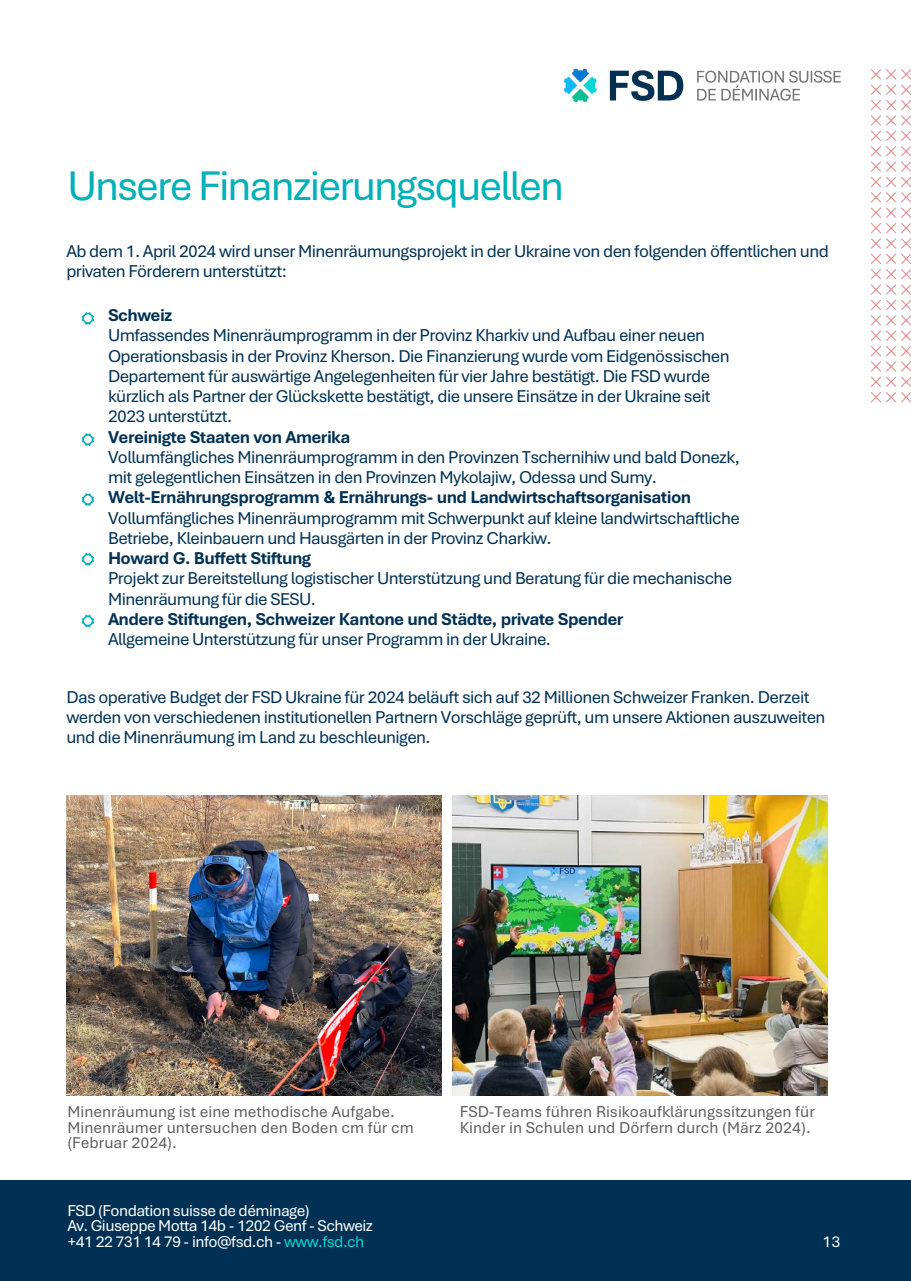
<style>
.page{position:relative;width:911px;height:1281px;background:#fff}
.page>*{position:absolute;margin:0;border:0;box-sizing:border-box;transform-origin:0 0}
.t1{font:43.5px "Bierstadt";letter-spacing:-.045em;color:#00b1b7}
.t2{font:18px/20.2px "Bierstadt";letter-spacing:-.035em;color:#003154}
.t3{font:700 18px "Bierstadt";letter-spacing:-.035em;color:#003154}
.t4{font:16.5px/15.8px "Bierstadt";color:#5f5f5f}
.t5{font:16.5px/15.8px "Bierstadt";letter-spacing:-.035em;color:#fff}
.s1{color:#06d6d6}
</style>
<div class="page">
<svg style="left:82px;top:312px;width:12px;height:13px"></svg>
<svg style="left:82px;top:433px;width:12px;height:13px"></svg>
<svg style="left:82px;top:493px;width:12px;height:13px"></svg>
<svg style="left:82px;top:553px;width:12px;height:12px"></svg>
<svg style="left:82px;top:614px;width:12px;height:13px"></svg>
<div style="left:0;top:1179px;width:910px;height:101px;background:#003154"></div>
<svg style="left:871px;top:69px;width:39px;height:333px"></svg>
<img style="left:564px;top:68px;width:277px;height:35px">
<img style="left:66px;top:795px;width:375px;height:300px">
<img style="left:452px;top:795px;width:375px;height:300px">
<h1 class="t1" style="left:67px;top:168px;width:498px">Unsere Finanzierungsquellen</h1>
<p class="t2" style="left:66px;top:242px;width:763px">Ab dem 1. April 2024 wird unser Minenräumungsprojekt in der Ukraine von den folgenden öffentlichen und privaten Förderern unterstützt:</p>
<p class="t3" style="left:108px;top:308px;width:66px">Schweiz</p>
<p class="t2" style="left:108px;top:327px;width:623px">Umfassendes Minenräumprogramm in der Provinz Kharkiv und Aufbau einer neuen Operationsbasis in der Provinz Kherson. Die Finanzierung wurde vom Eidgenössischen Departement für auswärtige Angelegenheiten für vier Jahre bestätigt. Die FSD wurde kürzlich als Partner der Glückskette bestätigt, die unsere Einsätze in der Ukraine seit 2023 unterstützt.</p>
<p class="t3" style="left:108px;top:429px;width:244px">Vereinigte Staaten von Amerika</p>
<p class="t2" style="left:108px;top:448px;width:633px">Vollumfängliches Minenräumprogramm in den Provinzen Tschernihiw und bald Donezk, mit gelegentlichen Einsätzen in den Provinzen Mykolajiw, Odessa und Sumy.</p>
<p class="t3" style="left:108px;top:490px;width:584px">Welt-Ernährungsprogramm &amp; Ernährungs- und Landwirtschaftsorganisation</p>
<p class="t2" style="left:108px;top:509px;width:633px">Vollumfängliches Minenräumprogramm mit Schwerpunkt auf kleine landwirtschaftliche<br>Betriebe, Kleinbauern und Hausgärten in der Provinz Charkiw.</p>
<p class="t3" style="left:108px;top:551px;width:204px">Howard G. Buffett Stiftung</p>
<p class="t2" style="left:108px;top:570px;width:625px">Projekt zur Bereitstellung logistischer Unterstützung und Beratung für die mechanische<br>Minenräumung für die SESU.</p>
<p class="t3" style="left:108px;top:611px;width:516px">Andere Stiftungen, Schweizer Kantone und Städte, private Spender</p>
<p class="t2" style="left:108px;top:630px;width:444px">Allgemeine Unterstützung für unser Programm in der Ukraine.</p>
<p class="t2" style="left:66px;top:688px;width:760px">Das operative Budget der FSD Ukraine für 2024 beläuft sich auf 32 Millionen Schweizer Franken. Derzeit werden von verschiedenen institutionellen Partnern Vorschläge geprüft, um unsere Aktionen auszuweiten und die Minenräumung im Land zu beschleunigen.</p>
<p class="t4" style="left:67px;top:1104px;width:348px">Minenräumung ist eine methodische Aufgabe.<br>Minenräumer untersuchen den Boden cm für cm (Februar 2024).</p>
<p class="t5" style="left:67px;top:1203px;width:307px">FSD (Fondation suisse de déminage)<br>Av. Giuseppe Motta 14b - 1202 Genf - Schweiz +41 22 731 14 79 - info@fsd.ch - <span class="s1">www.fsd.ch</span></p>
<p class="t4" style="left:459px;top:1104px;width:356px">FSD-Teams führen Risikoaufklärungssitzungen für<br>Kinder in Schulen und Dörfern durch (März 2024).</p>
<p class="t5" style="left:822px;top:1235px;width:19px">13</p>
</div>
